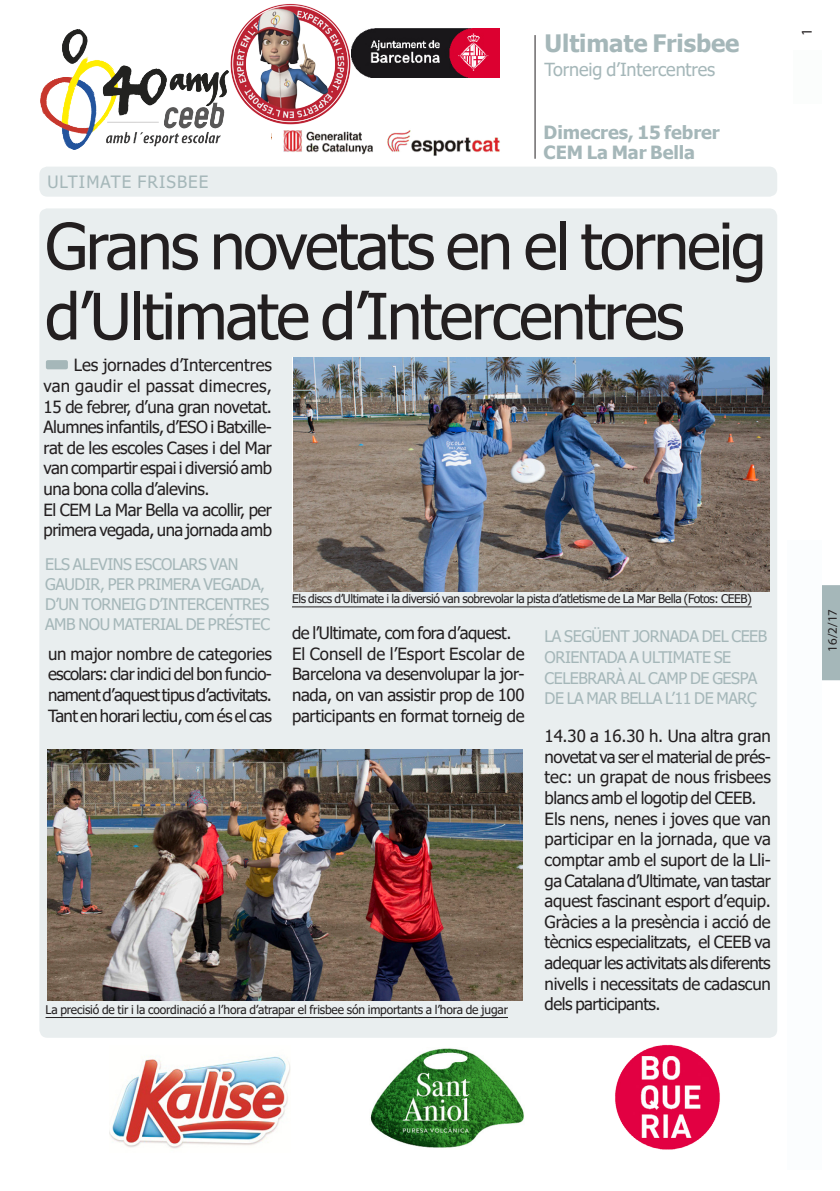
<style>
.page{position:relative;width:840px;height:1191px;background:#fff}
.page>*{position:absolute;margin:0;border:0;box-sizing:border-box;transform-origin:0 0}
.totc_TITULAR-noti-31{font:64px/70px "Tahoma";letter-spacing:-.035em;color:#231f20}
.t1{font:700 24px "Tahoma";letter-spacing:-.005em;color:#a5b7b9}
.t2{font:700 18.2px "Tahoma";letter-spacing:-.005em;color:#a5b7b9}
.t3{font:18px "Tahoma";letter-spacing:-.005em;color:#a5b7b9}
.totc_EPÍGRAF{font:17px "Tahoma";letter-spacing:.065em;color:#a5b7b9}
.totc_TEXT_BASE{font:16.8px/20.6px "Tahoma";letter-spacing:-.03em;color:#231f20;text-align:justify}
.totc_EPÍGRAF-2{font:16px/20px "Tahoma";letter-spacing:-.025em;color:#a5b7b9}
.t4{font:15px "Myriad Pro";color:#231f20}
.totc_FRASE_noti-càrr{font:13px "Myriad Pro";color:#231f20}
.totc_PEU_FOTO{font:12px "Tahoma";letter-spacing:-.03em;color:#231f20}
</style>
<div class="page">
<div style="left:822px;top:585px;width:17px;height:95px;background:#a5b7b9"></div>
<div style="left:39px;top:208px;width:737px;height:829px;background:#e9eeef;border-radius:8px"></div>
<div style="left:39px;top:167px;width:737px;height:30px;background:#e9eeef;border-radius:8px"></div>
<img style="left:293px;top:357px;width:476px;height:234px">
<hr style="left:292px;top:606px;width:459px;height:1px;background:#231f20">
<hr style="left:534px;top:35px;width:1px;height:124px;background:#231f20">
<div style="left:787px;top:540px;width:34px;height:629px;background:#fbfdfe"></div>
<div style="left:793px;top:50px;width:28px;height:54px;background:#fbfdfc"></div>
<img style="left:364px;top:28px;width:135px;height:50px">
<img style="left:615px;top:1044px;width:105px;height:106px">
<img style="left:283px;top:130px;width:217px;height:26px">
<img style="left:47px;top:749px;width:475px;height:251px">
<hr style="left:45px;top:1017px;width:462px;height:1px;background:#231f20">
<div style="left:46px;top:360px;width:22px;height:9px;background:#a5b7b9;border-radius:2px"></div>
<img style="left:228px;top:3px;width:136px;height:133px">
<img style="left:370px;top:1048px;width:154px;height:100px">
<img style="left:109px;top:1055px;width:181px;height:94px">
<img style="left:41px;top:29px;width:187px;height:121px">
<p class="t1" style="left:544px;top:27px;width:196px">Ultimate Frisbee</p>
<p class="t3" style="left:544px;top:58px;width:172px">Torneig d’Intercentres</p>
<p class="totc_EPÍGRAF" style="left:47px;top:170px;width:162px">ULTIMATE FRISBEE</p>
<p class="t2" style="left:543px;top:119px;width:177px">Dimecres, 15 febrer</p>
<p class="t2" style="left:543px;top:140px;width:153px">CEM La Mar Bella</p>
<p class="totc_TITULAR-noti-31" style="left:45px;top:215px;width:722px">Grans novetats en el torneig d’Ultimate d’Intercentres</p>
<p class="totc_TEXT_BASE" style="left:44px;top:356px;width:230px;text-indent:30px">Les jornades d’Intercentres van gaudir el passat dimecres, 15 de febrer, d’una gran novetat.<br>Alumnes infantils, d’ESO i Batxille&shy;rat de les escoles Cases i del Mar van compartir espai i diversió amb una bona colla d’alevins.</p>
<p class="totc_TEXT_BASE" style="left:44px;top:500px;width:230px">El CEM La Mar Bella va acollir, per primera vegada, una jornada amb</p>
<p class="totc_EPÍGRAF-2" style="left:45px;top:555px;width:226px">ELS ALEVINS ESCOLARS VAN<br>GAUDIR, PER PRIMERA VEGADA,<br>D’UN TORNEIG D’INTERCENTRES<br>AMB NOU MATERIAL DE PRÉSTEC</p>
<p class="totc_TEXT_BASE" style="left:48px;top:644px;width:225px">un major nombre de categories escolars: clar indici del bon funcio&shy;nament d’aquest tipus d’activitats.<br>Tant en horari lectiu, com és el cas</p>
<p class="totc_PEU_FOTO" style="left:292px;top:590px;width:461px">Els discs d’Ultimate i la diversió van sobrevolar la pista d’atletisme de La Mar Bella (Fotos: CEEB)</p>
<p class="totc_TEXT_BASE" style="left:292px;top:624px;width:221px">de l’Ultimate, com fora d’aquest.</p>
<p class="totc_TEXT_BASE" style="left:292px;top:644px;width:234px">El Consell de l’Esport Escolar de Barcelona va desenvolupar la jor&shy;nada, on van assistir prop de 100 participants en format torneig de</p>
<p class="totc_EPÍGRAF-2" style="left:544px;top:627px;width:224px;line-height:20.6px">LA SEGÜENT JORNADA DEL CEEB<br>ORIENTADA A ULTIMATE SE<br>CELEBRARÀ AL CAMP DE GESPA<br>DE LA MAR BELLA L’11 DE MARÇ</p>
<p class="totc_PEU_FOTO" style="left:45px;top:1001px;width:463px">La precisió de tir i la coordinació a l’hora d’atrapar el frisbee són importants a l’hora de jugar</p>
<p class="totc_TEXT_BASE" style="left:544px;top:727px;width:227px">14.30 a 16.30 h. Una altra gran novetat va ser el material de prés&shy;tec: un grapat de nous frisbees blancs amb el logotip del CEEB.</p>
<p class="totc_TEXT_BASE" style="left:544px;top:809px;width:228px">Els nens, nenes i joves que van participar en la jornada, que va comptar amb el suport de la Lli&shy;ga Catalana d’Ultimate, van tastar aquest fascinant esport d’equip.<br>Gràcies a la presència i acció de tècnics especialitzats, el CEEB va adequar les activitats als diferents nivells i necessitats de cadascun dels participants.</p>
<p class="t4" style="left:797px;top:36px;width:9px;rotate:-90deg">1</p>
<p class="totc_FRASE_noti-càrr" style="left:824px;top:652px;width:44px;rotate:-90deg">16/2/17</p>
</div>
